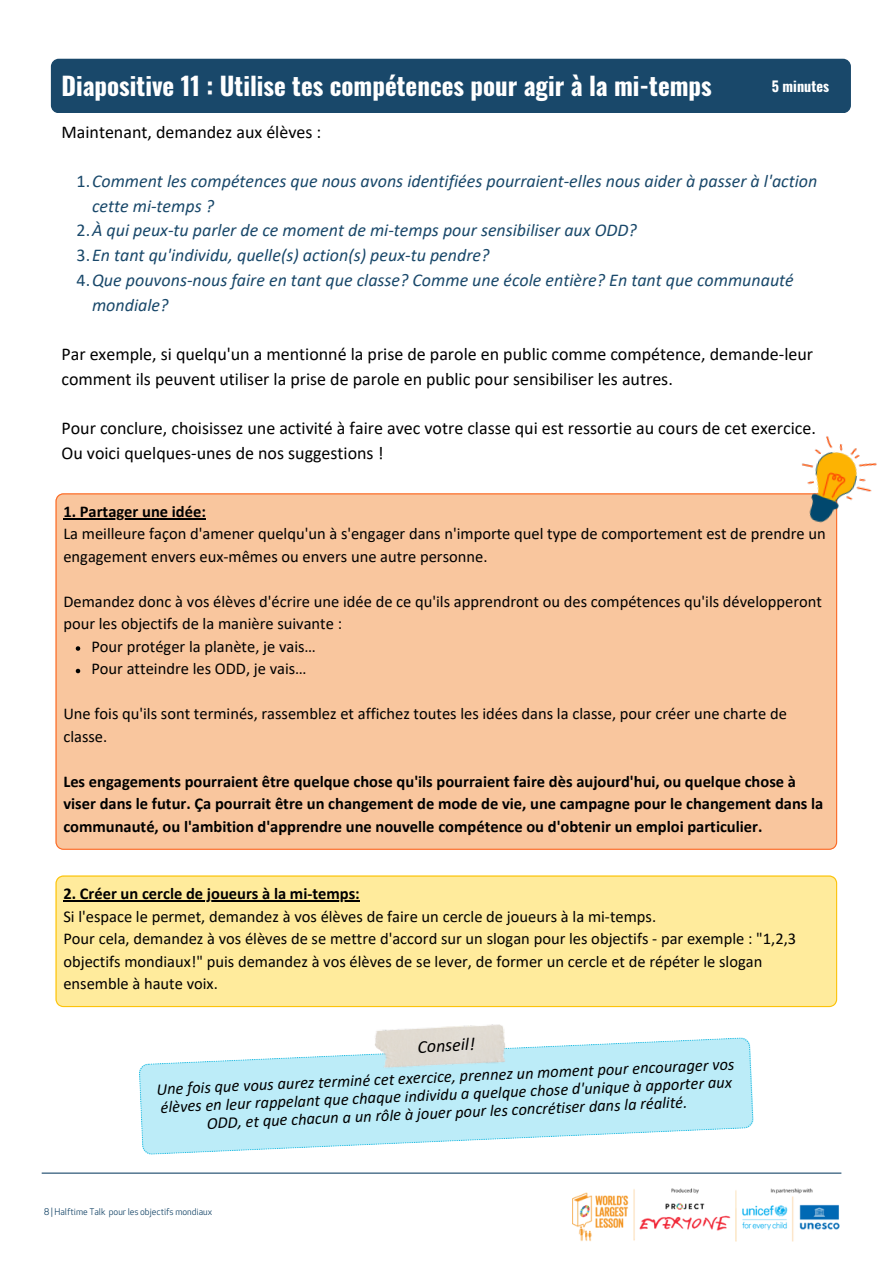
<style>
.page{position:relative;width:893px;height:1264px;background:#fff}
.page>*{position:absolute;margin:0;border:0;box-sizing:border-box;transform-origin:0 0}
.t1{font:700 25.05px "Oswald";color:#fff}
.t2{font:18px/24.8px "Calibri";color:#000}
.t3{font:italic 18px/24.8px "Calibri";color:#19486a}
.t4{font:italic 18px "Calibri";color:#000}
.t5{font:16.5px/22.5px "Calibri";color:#000}
.t6{font:700 16.5px/22.5px "Calibri";color:#000}
.t7{font:italic 16.5px/18.1px "Calibri";color:#000;text-align:center}
.t8{font:700 14.1px "Oswald";color:#fff}
.t9{font:9px "Apex New";color:#19486a}
.s1{font-style:normal}
</style>
<div class="page">
<hr style="left:42px;top:1172px;width:799px;height:1px;background:#19486a">
<img style="left:572px;top:1188px;width:268px;height:53px">
<div style="left:55px;top:493px;width:782px;height:356px;background:#f9c69e"></div>
<svg style="left:76px;top:646px;width:4px;height:4px"></svg>
<svg style="left:76px;top:668px;width:4px;height:5px"></svg>
<hr style="left:63px;top:518px;width:143px;height:1px;background:#000">
<div style="left:51px;top:59px;width:799px;height:54px;background:#19486a;border-radius:8px"></div>
<img style="left:774px;top:436px;width:103px;height:107px">
<div style="left:56px;top:875px;width:781px;height:132px;background:#ffeb9c"></div>
<hr style="left:63px;top:900px;width:297px;height:1px;background:#000">
<svg style="left:139px;top:1037px;width:614px;height:117px;fill:#bcecf8"></svg>
<img style="left:374px;top:1024px;width:135px;height:47px">
<p class="t1" style="left:61px;top:66px;width:652px">Diapositive 11 : Utilise tes compétences pour agir à la mi-temps</p>
<p class="t8" style="left:771px;top:75px;width:59px">5 minutes</p>
<p class="t2" style="left:61px;top:121px;width:261px">Maintenant, demandez aux élèves :</p>
<p class="t3" style="left:92px;top:170px;width:726px;text-indent:-15px"><span class="s1">1.</span>Comment les compétences que nous avons identifiées pourraient-elles nous aider à passer à l'action cette mi-temps ?</p>
<p class="t3" style="left:77px;top:219px;width:562px"><span class="s1">2.</span>À qui peux-tu parler de ce moment de mi-temps pour sensibiliser aux ODD?</p>
<p class="t3" style="left:77px;top:244px;width:414px"><span class="s1">3.</span>En tant qu'individu, quelle(s) action(s) peux-tu pendre?</p>
<p class="t3" style="left:92px;top:269px;width:703px;text-indent:-15px"><span class="s1">4.</span>Que pouvons-nous faire en tant que classe? Comme une école entière? En tant que communauté mondiale?</p>
<p class="t2" style="left:61px;top:343px;width:753px">Par exemple, si quelqu'un a mentionné la prise de parole en public comme compétence, demande-leur comment ils peuvent utiliser la prise de parole en public pour sensibiliser les autres.</p>
<p class="t2" style="left:61px;top:417px;width:756px">Pour conclure, choisissez une activité à faire avec votre classe qui est ressortie au cours de cet exercice.</p>
<p class="t2" style="left:61px;top:442px;width:323px">Ou voici quelques-unes de nos suggestions !</p>
<p class="t6" style="left:63px;top:501px;width:144px">1. Partager une idée:</p>
<p class="t5" style="left:63px;top:524px;width:763px">La meilleure façon d'amener quelqu'un à s'engager dans n'importe quel type de comportement est de prendre un engagement envers eux-mêmes ou envers une autre personne.</p>
<p class="t5" style="left:63px;top:591px;width:760px">Demandez donc à vos élèves d'écrire une idée de ce qu'ils apprendront ou des compétences qu'ils développeront pour les objectifs de la manière suivante :</p>
<p class="t5" style="left:91px;top:636px;width:226px">Pour protéger la planète, je vais…</p>
<p class="t5" style="left:91px;top:659px;width:217px">Pour atteindre les ODD, je vais…</p>
<p class="t5" style="left:63px;top:704px;width:725px">Une fois qu'ils sont terminés, rassemblez et affichez toutes les idées dans la classe, pour créer une charte de classe.</p>
<p class="t6" style="left:63px;top:771px;width:761px">Les engagements pourraient être quelque chose qu'ils pourraient faire dès aujourd'hui, ou quelque chose à viser dans le futur. Ça pourrait être un changement de mode de vie, une campagne pour le changement dans la communauté, ou l'ambition d'apprendre une nouvelle compétence ou d'obtenir un emploi particulier.</p>
<p class="t6" style="left:63px;top:883px;width:298px">2. Créer un cercle de joueurs à la mi-temps:</p>
<p class="t5" style="left:63px;top:906px;width:594px">Si l'espace le permet, demandez à vos élèves de faire un cercle de joueurs à la mi-temps.</p>
<p class="t5" style="left:63px;top:928px;width:734px">Pour cela, demandez à vos élèves de se mettre d'accord sur un slogan pour les objectifs - par exemple : "1,2,3 objectifs mondiaux!" puis demandez à vos élèves de se lever, de former un cercle et de répéter le slogan ensemble à haute voix.</p>
<p class="t4" style="left:417px;top:1039px;width:59px;rotate:-3deg">Conseil!</p>
<p class="t7" style="left:156px;top:1083px;width:579px;rotate:-3deg">Une fois que vous aurez terminé cet exercice, prennez un moment pour encourager vos élèves en leur rappelant que chaque individu a quelque chose d'unique à apporter aux<br>ODD, et que chacun a un rôle à jouer pour les concrétiser dans la réalité.</p>
<p class="t9" style="left:44px;top:1208px;width:170px">8 | Halftime Talk pour les objectifs mondiaux</p>
</div>
